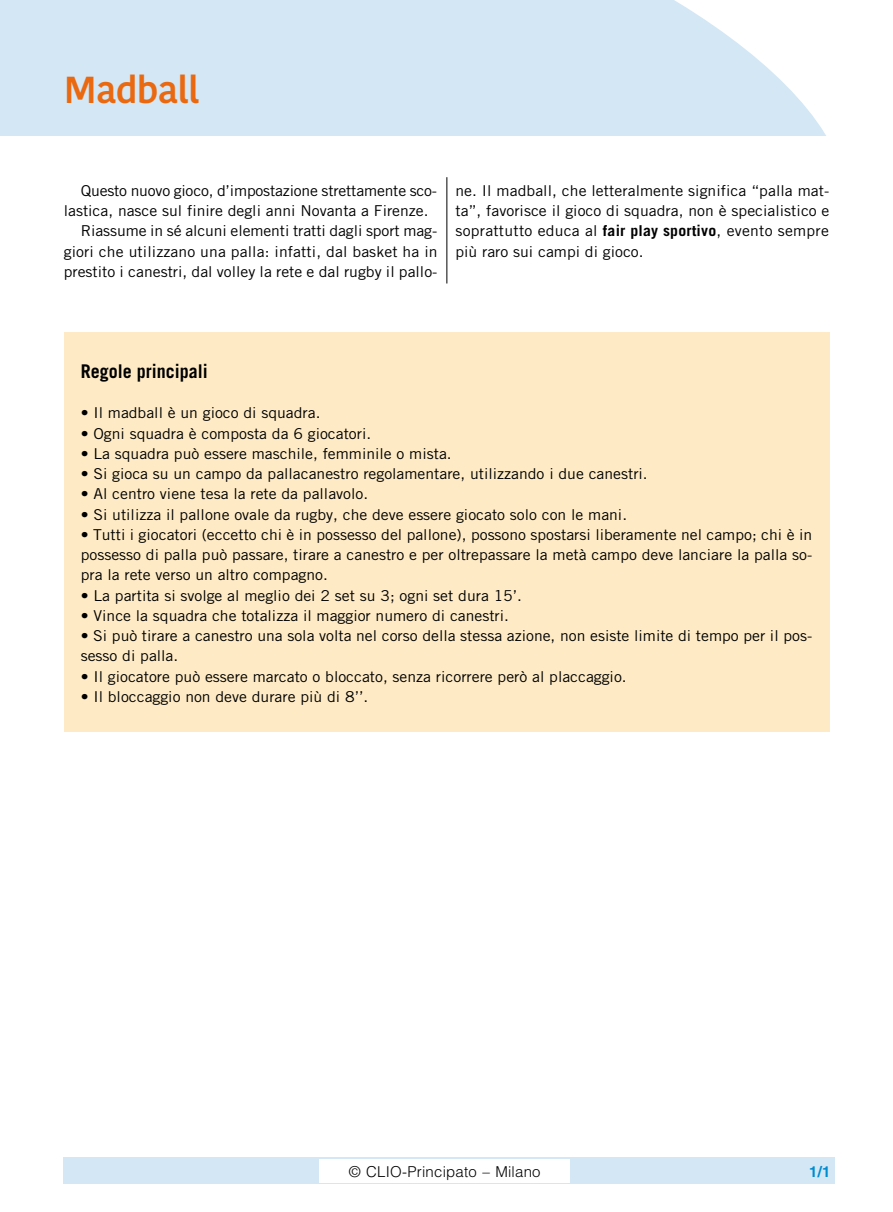
<style>
.page{position:relative;width:893px;height:1212px;background:#fff}
.page>*{position:absolute;margin:0;border:0;box-sizing:border-box;transform-origin:0 0}
.t1{font:500 37.5px "Kohinoor Devanagari";letter-spacing:-.02em;color:#ea6910}
.t2{font:700 18.9px "Trade Gothic LT Std";color:#000;scale:.95 1}
.t3{font:15px/20.2px "Trade Gothic LT Std";color:#000;text-align:justify;scale:1.05 1}
.t4{font:300 15px "Helvetica LT Std";letter-spacing:.015em;color:#000}
.t5{font:700 15px "Helvetica LT Std";color:#008cd0}
.s1{font-weight:700}
</style>
<div class="page">
<svg style="left:0;top:0;width:830px;height:433px;fill:#d4e7f5"></svg>
<div style="left:64px;top:1157px;width:771px;height:27px;background:#d4e7f5"></div>
<div style="left:319px;top:1159px;width:251px;height:23px;background:#fff"></div>
<div style="left:0;top:136px;width:893px;height:196px;background:#fff"></div>
<div style="left:64px;top:332px;width:765px;height:399px;background:#feebc5"></div>
<hr style="left:446px;top:177px;width:1px;height:106px;background:#000">
<h1 class="t1" style="left:64px;top:68px;width:137px">Madball</h1>
<p class="t3" style="left:81px;top:180px;width:341px">Questo nuovo gioco, d’impostazione strettamente sco-</p>
<p class="t3" style="left:64px;top:200px;width:349px">lastica, nasce sul finire degli anni Novanta a Firenze.</p>
<p class="t3" style="left:81px;top:221px;width:341px">Riassume in sé alcuni elementi tratti dagli sport mag-</p>
<p class="t3" style="left:64px;top:241px;width:358px">giori che utilizzano una palla: infatti, dal basket ha in</p>
<p class="t3" style="left:64px;top:261px;width:357px">prestito i canestri, dal volley la rete e dal rugby il pallo-</p>
<p class="t3" style="left:455px;top:180px;width:358px">ne. Il madball, che letteralmente significa “palla mat&shy;ta”, favorisce il gioco di squadra, non è specialistico e soprattutto educa al <span class="s1">fair play sportivo</span>, evento sempre più raro sui campi di gioco.</p>
<p class="t2" style="left:81px;top:360px;width:135px">Regole principali</p>
<p class="t3" style="left:81px;top:403px;width:230px">• Il madball è un gioco di squadra.</p>
<p class="t3" style="left:81px;top:423px;width:278px">• Ogni squadra è composta da 6 giocatori.</p>
<p class="t3" style="left:81px;top:443px;width:355px">• La squadra può essere maschile, femminile o mista.</p>
<p class="t3" style="left:81px;top:463px;width:541px">• Si gioca su un campo da pallacanestro regolamentare, utilizzando i due canestri.</p>
<p class="t3" style="left:81px;top:484px;width:275px">• Al centro viene tesa la rete da pallavolo.</p>
<p class="t3" style="left:81px;top:504px;width:522px">• Si utilizza il pallone ovale da rugby, che deve essere giocato solo con le mani.</p>
<p class="t3" style="left:81px;top:524px;width:698px">• Tutti i giocatori (eccetto chi è in possesso del pallone), possono spostarsi liberamente nel campo; chi è in possesso di palla può passare, tirare a canestro e per oltrepassare la metà campo deve lanciare la palla so&shy;pra la rete verso un altro compagno.</p>
<p class="t3" style="left:81px;top:585px;width:422px">• La partita si svolge al meglio dei 2 set su 3; ogni set dura 15’.</p>
<p class="t3" style="left:81px;top:605px;width:409px">• Vince la squadra che totalizza il maggior numero di canestri.</p>
<p class="t3" style="left:81px;top:625px;width:698px">• Si può tirare a canestro una sola volta nel corso della stessa azione, non esiste limite di tempo per il pos&shy;sesso di palla.</p>
<p class="t3" style="left:81px;top:666px;width:521px">• Il giocatore può essere marcato o bloccato, senza ricorrere però al placcaggio.</p>
<p class="t3" style="left:81px;top:686px;width:275px">• Il bloccaggio non deve durare più di 8’’.</p>
<p class="t4" style="left:349px;top:1162px;width:193px">© CLIO-Principato – Milano</p>
<p class="t5" style="left:809px;top:1163px;width:23px">1/1</p>
</div>
